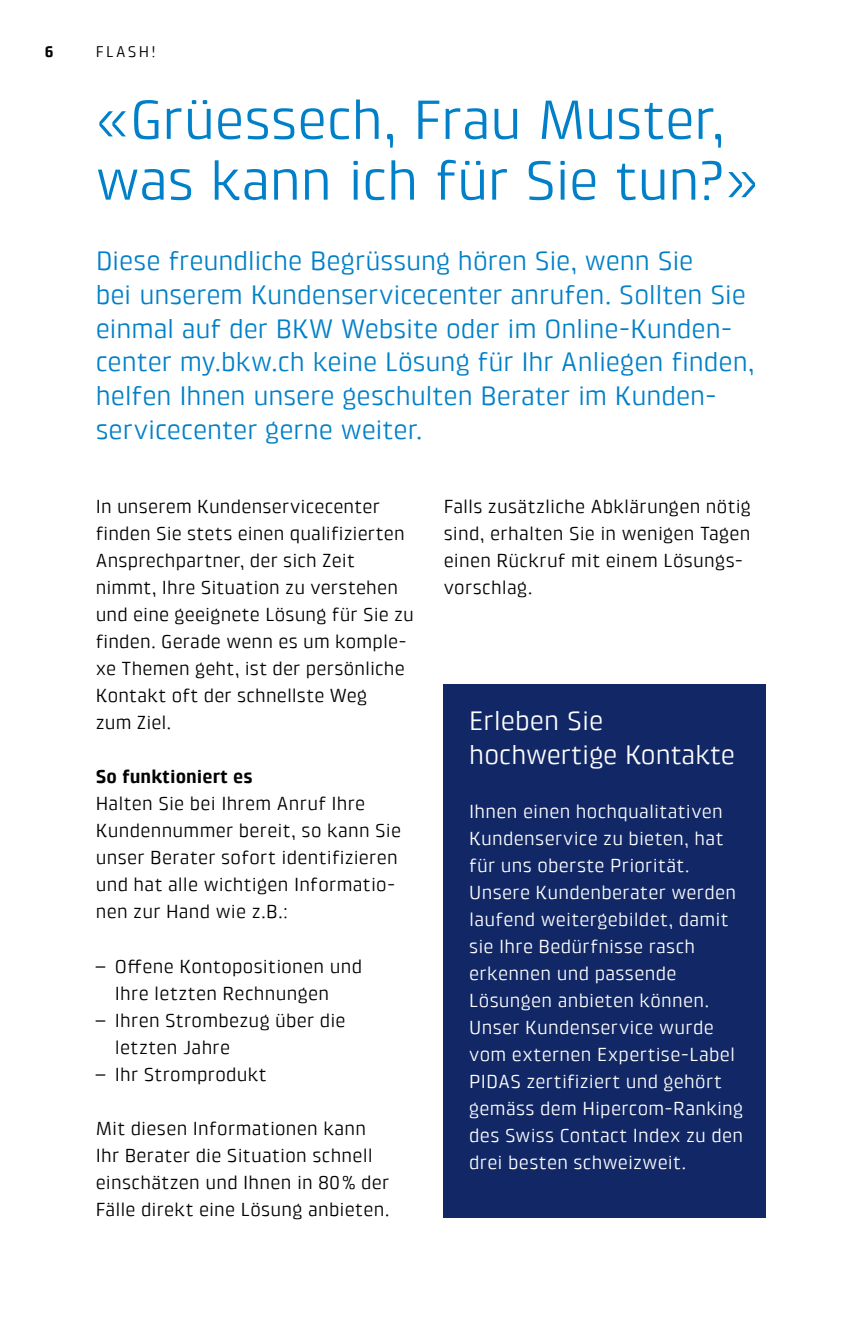
<style>
.page{position:relative;width:862px;height:1340px;background:#fff}
.page>*{position:absolute;margin:0;border:0;box-sizing:border-box;transform-origin:0 0}
.t1{font:56.25px/60.8px "Klint Pro";letter-spacing:-.01em;color:#0080c8}
.t2{font:27px/33.8px "Klint Pro";letter-spacing:-.005em;color:#0080c8}
.t3{font:27px/33.8px "Klint Pro";color:#fff}
.t4{font:19.12px/27px "Klint Pro";letter-spacing:.01em;color:#000}
.t5{font:19.12px/27px "Klint Pro";letter-spacing:.015em;color:#fff}
.t6{font:700 19.12px "Klint Pro";color:#000}
.t7{font:15.75px "Klint Pro";letter-spacing:.15em;color:#000}
.t8{font:700 15.75px "Klint Pro";color:#000}
</style>
<div class="page">
<div style="left:443px;top:684px;width:322px;height:533px;background:#122866"></div>
<p class="t8" style="left:45px;top:43px;width:10px">6</p>
<p class="t7" style="left:96px;top:43px;width:61px">FLASH!</p>
<h1 class="t1" style="left:96px;top:89px;width:664px">«Grüessech, Frau Muster, was kann ich für Sie tun?»</h1>
<p class="t2" style="left:96px;top:244px;width:660px">Diese freundliche Begrüssung hören Sie, wenn Sie<br>bei unserem Kundenservicecenter anrufen. Sollten Sie einmal auf der BKW Website oder im Online-Kunden&shy;center my.bkw.ch keine Lösung für Ihr Anliegen finden, helfen Ihnen unsere geschulten Berater im Kunden&shy;servicecenter gerne weiter.</p>
<p class="t4" style="left:96px;top:493px;width:319px">In unserem Kundenservicecenter finden Sie stets einen qualifizierten<br>Ansprechpartner, der sich Zeit nimmt, Ihre Situation zu verstehen und eine geeignete Lösung für Sie zu finden. Gerade wenn es um komple&shy;xe Themen geht, ist der persönliche<br>Kontakt oft der schnellste Weg<br>zum Ziel.</p>
<p class="t6" style="left:96px;top:766px;width:158px">So funktioniert es</p>
<p class="t4" style="left:96px;top:790px;width:307px">Halten Sie bei Ihrem Anruf Ihre<br>Kundennummer bereit, so kann Sie unser Berater sofort identifizieren und hat alle wichtigen Informatio&shy;nen zur Hand wie z.B.:</p>
<p class="t4" style="left:115px;top:952px;width:248px;text-indent:-19px">– Offene Kontopositionen und<br>Ihre letzten Rechnungen</p>
<p class="t4" style="left:115px;top:1006px;width:232px;text-indent:-19px">– Ihren Strombezug über die letzten Jahre</p>
<p class="t4" style="left:96px;top:1060px;width:172px">– Ihr Stromprodukt</p>
<p class="t4" style="left:96px;top:1114px;width:295px">Mit diesen Informationen kann Ihr Berater die Situation schnell einschätzen und Ihnen in 80% der Fälle direkt eine Lösung anbieten.</p>
<p class="t4" style="left:443px;top:493px;width:308px">Falls zusätzliche Abklärungen nötig sind, erhalten Sie in wenigen Tagen einen Rückruf mit einem Lösungs&shy;vorschlag.</p>
<h2 class="t3" style="left:469px;top:704px;width:267px">Erleben Sie hochwertige Kontakte</h2>
<p class="t5" style="left:469px;top:798px;width:275px">Ihnen einen hochqualitativen<br>Kundenservice zu bieten, hat für uns oberste Priorität.<br>Unsere Kundenberater werden laufend weitergebildet, damit sie Ihre Bedürfnisse rasch erkennen und passende<br>Lösungen anbieten können.<br>Unser Kundenservice wurde vom externen Expertise-Label<br>PIDAS zertifiziert und gehört gemäss dem Hipercom-Ranking des Swiss Contact Index zu den drei besten schweizweit.</p>
</div>
